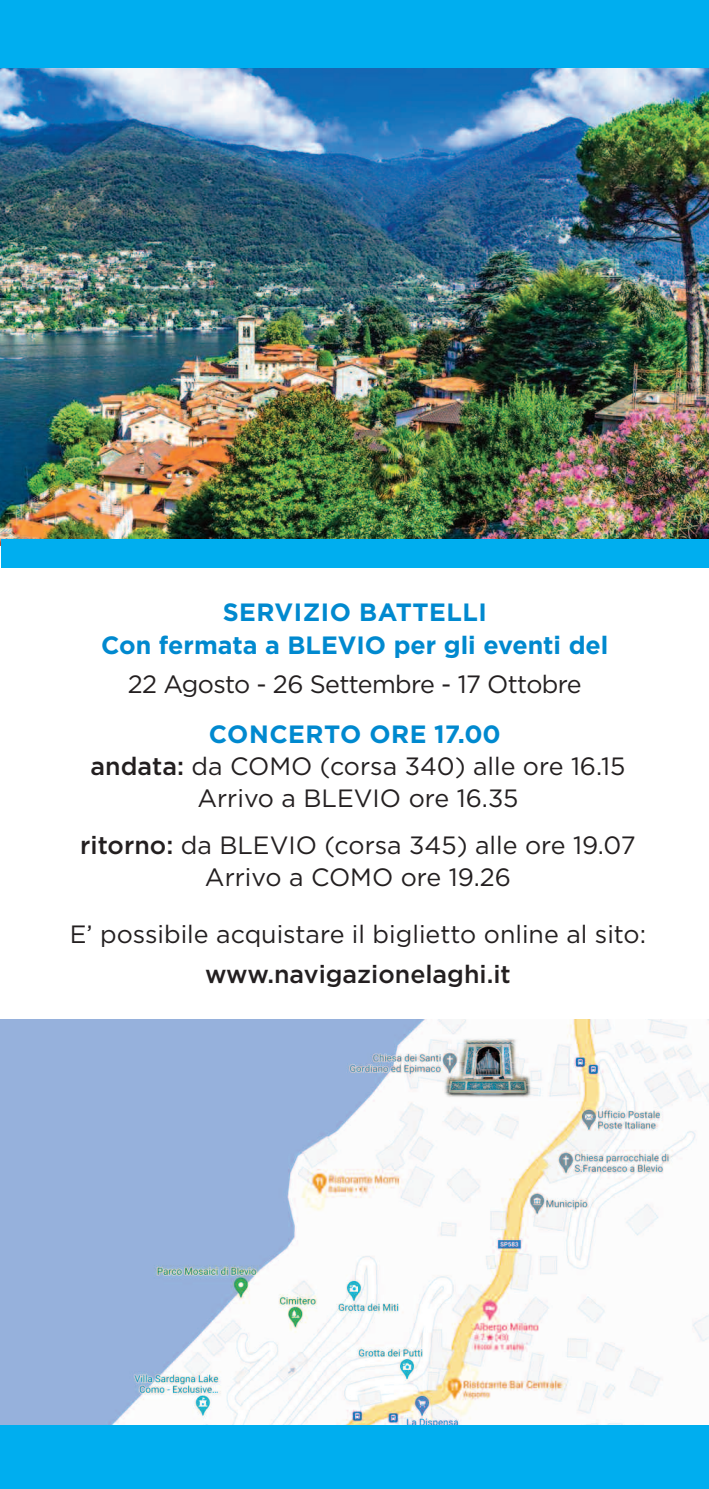
<style>
.page{position:relative;width:709px;height:1489px;background:#fff}
.page>*{position:absolute;margin:0;border:0;box-sizing:border-box;transform-origin:0 0}
.t1{font:25px/32.5px "Gotham";color:#231f20;text-align:center}
.t2{font:700 25px/32.5px "Gotham Pro";color:#0089cf;text-align:center}
.t3{font:25px "Gotham";letter-spacing:-.025em;color:#231f20}
.t4{font:500 25px "Gotham Pro";color:#231f20}
.t5{font:700 25px "Gotham Pro";letter-spacing:.02em;color:#0089cf}
.s1{font-family:"Gotham Pro";font-weight:500}
</style>
<div class="page">
<img style="left:0;top:68px;width:709px;height:478px">
<img style="left:1px;top:1019px;width:708px;height:405px">
<img style="left:440px;top:1035px;width:99px;height:63px">
<div style="left:0;top:1424px;width:709px;height:64px;background:#00aeef"></div>
<div style="left:0;top:0;width:709px;height:68px;background:#00aeef"></div>
<div style="left:1px;top:539px;width:708px;height:28px;background:#00aeef"></div>
<p class="t2" style="left:101px;top:596px;width:509px">SERVIZIO BATTELLI<br>Con fermata a BLEVIO per gli eventi del</p>
<p class="t3" style="left:128px;top:670px;width:455px">22 Agosto - 26 settembre - 17 Ottobre</p>
<p class="t5" style="left:209px;top:720px;width:293px">CONCERTO ORE 17.00</p>
<p class="t1" style="left:91px;top:749px;width:536px"><span class="s1">andata:</span> da COMO (corsa 340) alle ore 16.15<br>Arrivo a BLEVIO ore 16.35</p>
<p class="t1" style="left:80px;top:828px;width:557px"><span class="s1">ritorno:</span> da BLEVIO (corsa 345) alle ore 19.07<br>Arrivo a COMO ore 19.26</p>
<p class="t1" style="left:70px;top:918px;width:578px">E’ possibile acquistare il biglietto online al sito:</p>
<p class="t4" style="left:205px;top:959px;width:307px">www.navigazionelaghi.it</p>
</div>
